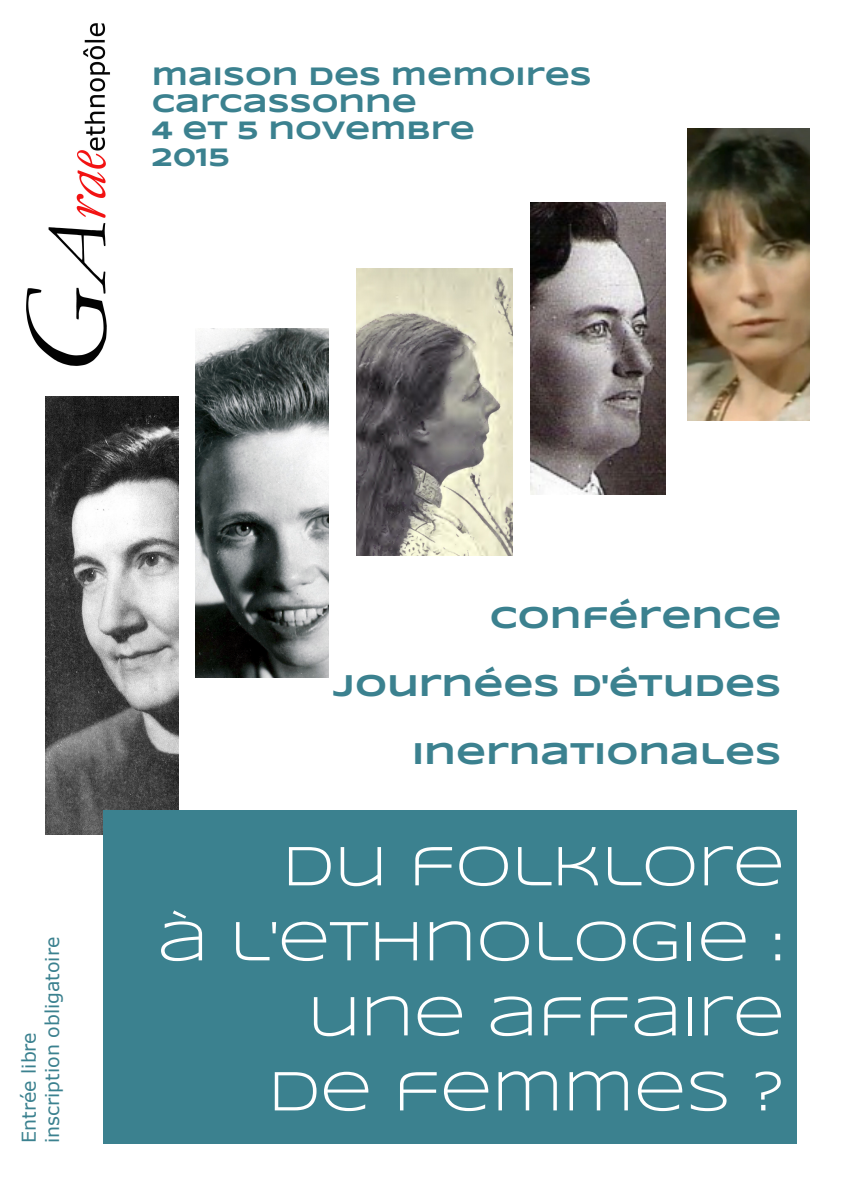
<style>
.page{position:relative;width:842px;height:1191px;background:#fff}
.page>*{position:absolute;margin:0;border:0;box-sizing:border-box;transform-origin:0 0}
.t1{font:57px/75px "Syncopate";color:#fff;text-align:right}
.t2{font:700 31px/68px "Syncopate";color:#3b818f;text-align:right}
.t3{font:700 26px/27.1px "Syncopate";color:#3b818f}
.t4{font:19px/23.1px "Verdana";color:#3b818f}
</style>
<div class="page">
<img style="left:26px;top:23px;width:84px;height:343px">
<img style="left:45px;top:396px;width:134px;height:438px">
<div style="left:103px;top:810px;width:693px;height:333px;background:#3b818f"></div>
<img style="left:195px;top:328px;width:133px;height:349px">
<img style="left:530px;top:202px;width:135px;height:292px">
<img style="left:687px;top:128px;width:122px;height:292px">
<img style="left:356px;top:268px;width:156px;height:288px">
<p class="t3" style="left:152px;top:62px;width:442px">MAISON DES MEMOIRES<br>CARCASSONNE<br>4 ET 5 NOVEMBRE<br>2015</p>
<p class="t4" style="left:18px;top:1142px;width:207px;rotate:-90deg">Entrée libre inscription obligatoire</p>
<p class="t2" style="left:334px;top:583px;width:449px">CONFÉRENCE<br>JOURNÉES D'ÉTUDES<br>INERNATIONALES</p>
<h1 class="t1" style="left:158px;top:828px;width:629px">DU FOLKLORE<br>À L'ETHNOLOGIE :<br>UNE AFFAIRE<br>DE FEMMES ?</h1>
</div>
